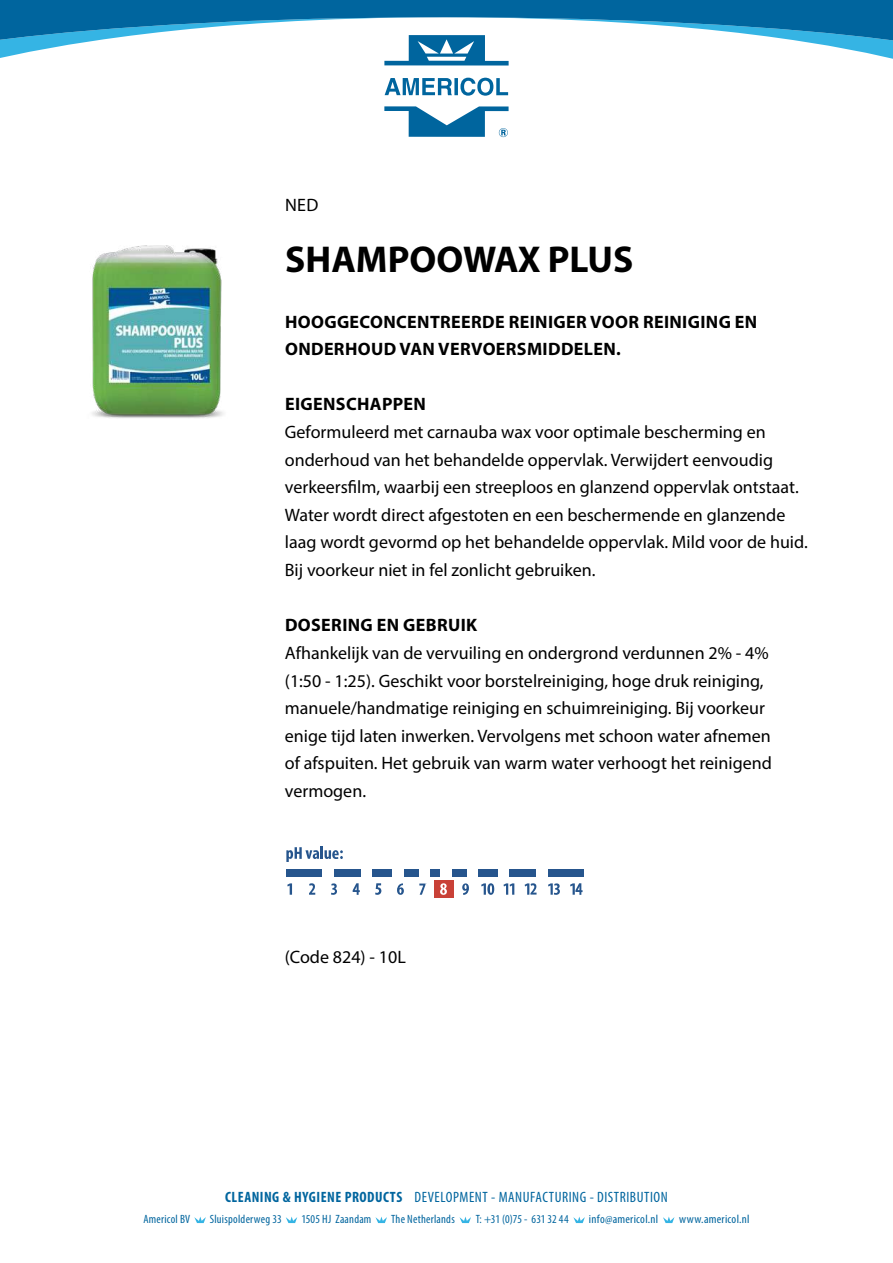
<style>
.page{position:relative;width:893px;height:1263px;background:#fff}
.page>*{position:absolute;margin:0;border:0;box-sizing:border-box;transform-origin:0 0}
.t1{font:700 37.5px "Myriad Pro";color:#000}
.t2{font:18px/27.6px "Myriad Pro";color:#000}
.t3{font:700 18px/27.6px "Myriad Pro";letter-spacing:.02em;color:#000}
.t4{font:condensed 15px "Myriad Pro";letter-spacing:.035em;color:#00659e}
.t5{font:condensed 12px "Myriad Pro";letter-spacing:.02em;color:#00659e}
.t6{font:condensed 12px "Myriad Pro";letter-spacing:.02em;color:#00659e;scale:1.04 1}
.t7{font:condensed 12px "Myriad Pro";color:#00659e}
.s1{font-weight:700}
</style>
<div class="page">
<svg style="left:0;top:0;width:893px;height:137px"></svg>
<svg style="left:194px;top:1216px;width:12px;height:7px"></svg>
<svg style="left:286px;top:1216px;width:11px;height:7px"></svg>
<svg style="left:375px;top:1216px;width:12px;height:7px"></svg>
<svg style="left:459px;top:1216px;width:12px;height:7px"></svg>
<svg style="left:573px;top:1216px;width:12px;height:7px"></svg>
<svg style="left:663px;top:1216px;width:11px;height:7px"></svg>
<div style="left:434px;top:880px;width:19px;height:18px;background:#c94137"></div>
<div style="left:430px;top:869px;width:10px;height:8px;background:#26558d"></div>
<div style="left:404px;top:869px;width:14px;height:8px;background:#26558d"></div>
<div style="left:372px;top:869px;width:20px;height:8px;background:#26558d"></div>
<div style="left:334px;top:869px;width:27px;height:8px;background:#26558d"></div>
<div style="left:287px;top:869px;width:35px;height:8px;background:#26558d"></div>
<div style="left:452px;top:869px;width:14px;height:8px;background:#26558d"></div>
<div style="left:478px;top:869px;width:20px;height:8px;background:#26558d"></div>
<div style="left:510px;top:869px;width:26px;height:8px;background:#26558d"></div>
<div style="left:548px;top:869px;width:35px;height:8px;background:#26558d"></div>
<svg style="left:287px;top:883px;width:5px;height:12px"></svg>
<svg style="left:309px;top:883px;width:6px;height:12px"></svg>
<svg style="left:331px;top:883px;width:6px;height:12px"></svg>
<svg style="left:353px;top:883px;width:7px;height:12px"></svg>
<svg style="left:375px;top:883px;width:6px;height:12px"></svg>
<svg style="left:397px;top:883px;width:7px;height:12px"></svg>
<svg style="left:440px;top:883px;width:7px;height:12px"></svg>
<svg style="left:462px;top:883px;width:7px;height:12px"></svg>
<svg style="left:481px;top:883px;width:13px;height:12px"></svg>
<svg style="left:503px;top:883px;width:11px;height:12px"></svg>
<svg style="left:525px;top:883px;width:12px;height:12px"></svg>
<svg style="left:548px;top:883px;width:12px;height:12px"></svg>
<svg style="left:570px;top:883px;width:13px;height:12px"></svg>
<svg style="left:419px;top:883px;width:6px;height:12px"></svg>
<svg style="left:286px;top:847px;width:57px;height:15px"></svg>
<img style="left:92px;top:245px;width:132px;height:173px">
<p class="t2" style="left:285px;top:191px;width:35px">NED</p>
<h1 class="t1" style="left:285px;top:235px;width:350px">SHAMPOOWAX PLUS</h1>
<p class="t3" style="left:285px;top:307px;width:474px">HOOGGECONCENTREERDE REINIGER VOOR REINIGING EN<br>ONDERHOUD VAN VERVOERSMIDDELEN.</p>
<p class="t3" style="left:285px;top:390px;width:142px">EIGENSCHAPPEN</p>
<p class="t2" style="left:285px;top:418px;width:524px">Geformuleerd met carnauba wax voor optimale bescherming en onderhoud van het behandelde oppervlak. Verwijdert eenvoudig verkeersfilm, waarbij een streeploos en glanzend oppervlak ontstaat.<br>Water wordt direct afgestoten en een beschermende en glanzende laag wordt gevormd op het behandelde oppervlak. Mild voor de huid.<br>Bij voorkeur niet in fel zonlicht gebruiken.</p>
<p class="t3" style="left:285px;top:611px;width:194px">DOSERING EN GEBRUIK</p>
<p class="t2" style="left:285px;top:639px;width:488px">Afhankelijk van de vervuiling en ondergrond verdunnen 2% - 4% (1:50 - 1:25). Geschikt voor borstelreiniging, hoge druk reiniging, manuele/handmatige reiniging en schuimreiniging. Bij voorkeur enige tijd laten inwerken. Vervolgens met schoon water afnemen of afspuiten. Het gebruik van warm water verhoogt het reinigend vermogen.</p>
<p class="t2" style="left:285px;top:942px;width:122px">(Code 824) - 10L</p>
<p class="t4" style="left:225px;top:1188px;width:444px"><span class="s1">CLEANING &amp; HYGIENE PRODUCTS</span> DEVELOPMENT - MANUFACTURING - DISTRIBUTION</p>
<p class="t5" style="left:143px;top:1212px;width:48px">Americol BV</p>
<p class="t5" style="left:210px;top:1212px;width:73px">Sluispolderweg 33</p>
<p class="t5" style="left:301px;top:1212px;width:72px">1505 HJ Zaandam</p>
<p class="t5" style="left:391px;top:1212px;width:65px">The Netherlands</p>
<p class="t7" style="left:476px;top:1212px;width:94px">T: +31 (0)75 - 631 32 44</p>
<p class="t6" style="left:589px;top:1212px;width:68px">info@americol.nl</p>
<p class="t6" style="left:679px;top:1212px;width:69px">www.americol.nl</p>
</div>
